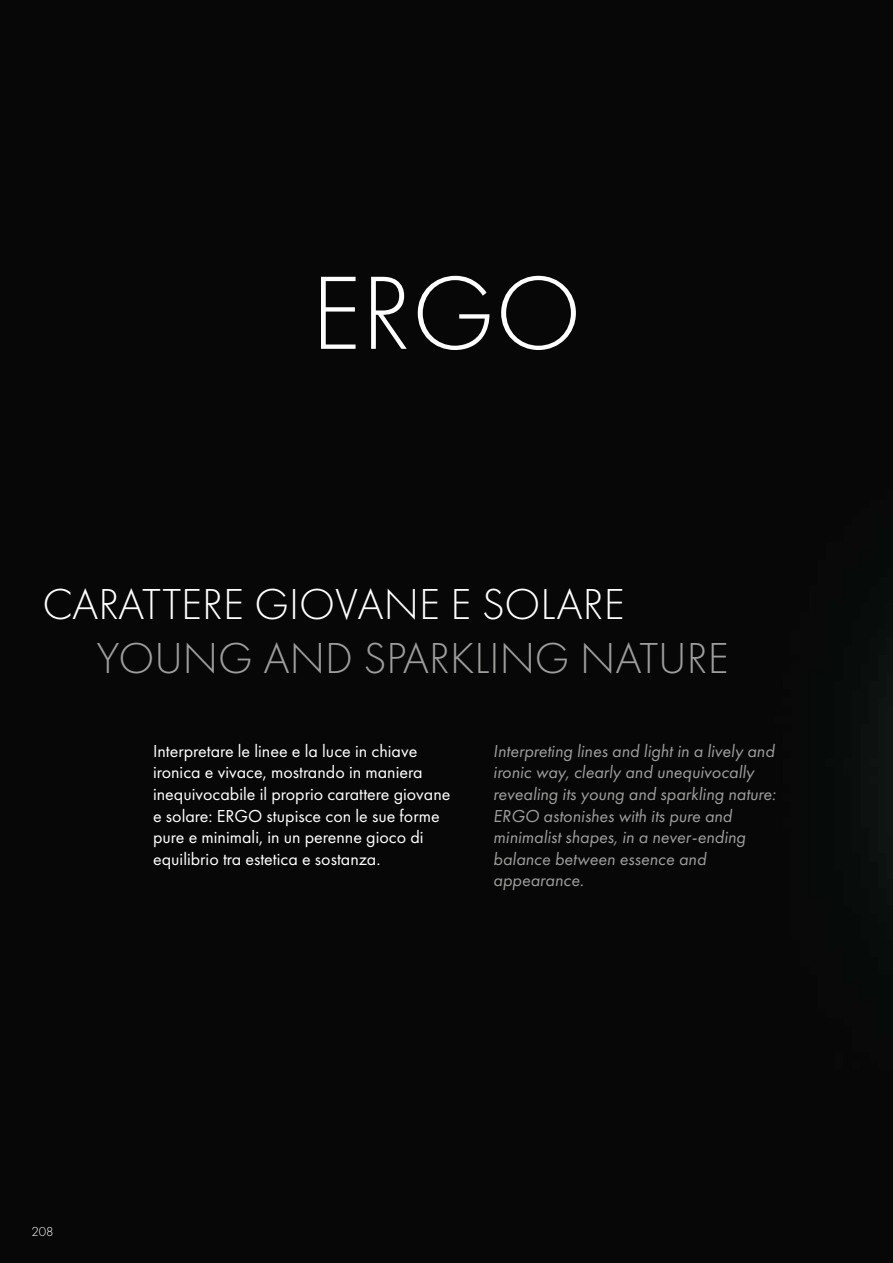
<style>
.page{position:relative;width:893px;height:1263px;background:#070707}
.page>*{position:absolute;margin:0;border:0;box-sizing:border-box;transform-origin:0 0}
.t1{font:300 108px "Futura PT";color:#fff}
.t2{font:300 45px "Futura PT";color:#fff}
.t3{font:300 45px "Futura PT";color:#9d9d9c}
.t4{font:18px/21.6px "Futura PT";color:#fff}
.t5{font:italic 18px/21.6px "Futura PT";color:#9d9d9c}
.t6{font:300 13.5px "Futura PT";color:#fff}
</style>
<div class="page">
<h1 class="t1" style="left:311px;top:252px;width:272px">ERGO</h1>
<h2 class="t2" style="left:43px;top:578px;width:584px">CARATTERE GIOVANE E SOLARE</h2>
<h2 class="t3" style="left:97px;top:632px;width:634px">YOUNG AND SPARKLING NATURE</h2>
<p class="t4" style="left:153px;top:740px;width:299px">Interpretare le linee e la luce in chiave ironica e vivace, mostrando in maniera inequivocabile il proprio carattere giovane e solare: ERGO stupisce con le sue forme pure e minimali, in un perenne gioco di equilibrio tra estetica e sostanza.</p>
<p class="t5" style="left:493px;top:740px;width:284px">Interpreting lines and light in a lively and ironic way, clearly and unequivocally revealing its young and sparkling nature:<br>ERGO astonishes with its pure and minimalist shapes, in a never-ending balance between essence and appearance.</p>
<p class="t6" style="left:31px;top:1224px;width:24px">208</p>
</div>
